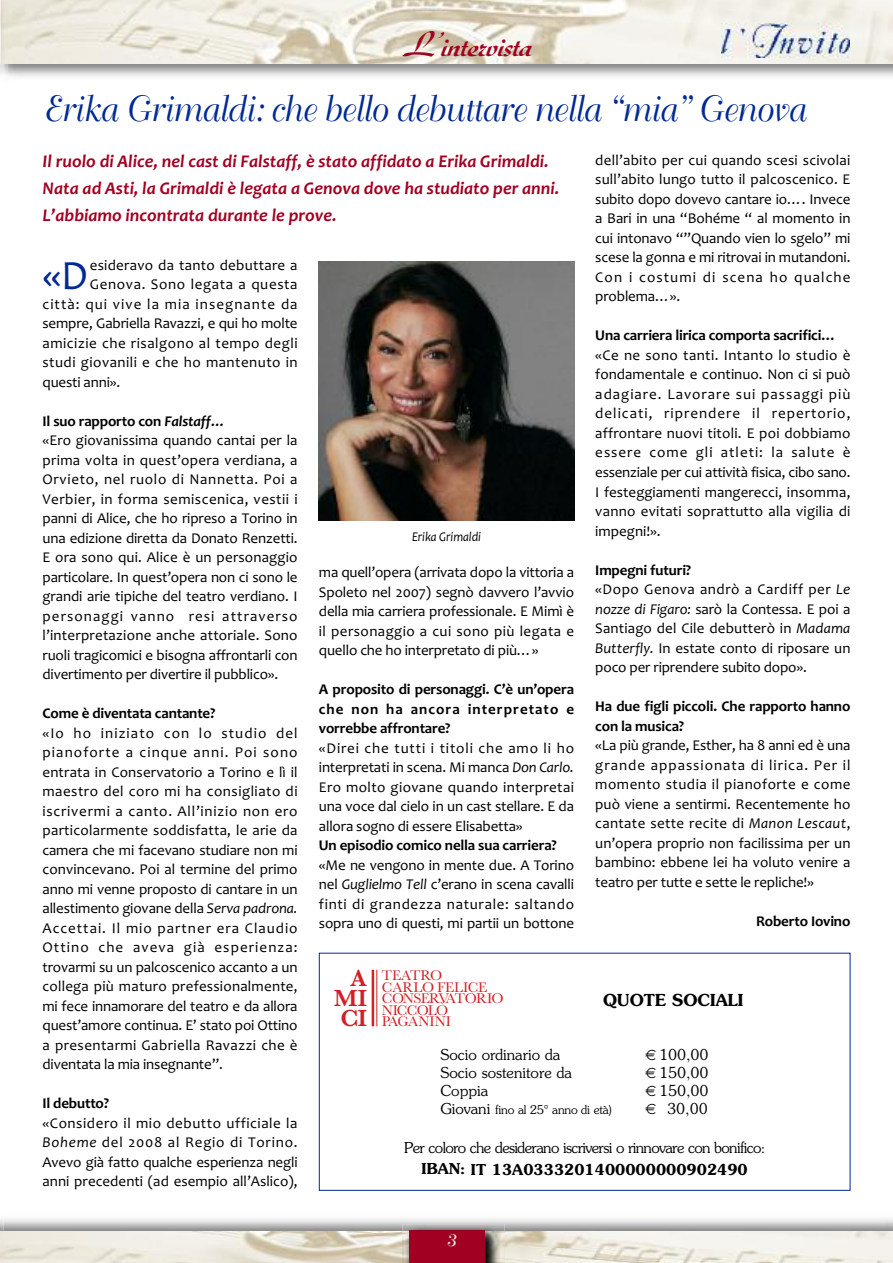
<style>
.page{position:relative;width:893px;height:1263px;background:#fff}
.page>*{position:absolute;margin:0;border:0;box-sizing:border-box;transform-origin:0 0}
.t1{font:41.85px "Candara";color:#002a92}
.t2{font:36px "Bellevue";color:#002a92;scale:.9 1}
.t3{font:500 36px "Diskus Joi D";color:#a10023}
.t4{font:600 24.3px/20px "Baskerville";color:#d31f25;text-align:justify}
.t5{font:italic 700 18px/27px "Candara";color:#a10023}
.t6{font:18px "Bellevue";color:#fff}
.t7{font:600 16.5px "Souvenir";color:#000}
.t8{font:15px/19.5px "Candara";letter-spacing:.005em;color:#000;text-align:justify}
.t9{font:700 15px/19.5px "Candara";letter-spacing:-.01em;color:#000}
.t10{font:300 15px "Souvenir";letter-spacing:-.04em;color:#000}
.t11{font:300 15px "Souvenir";color:#000}
.t12{font:15px "Candara";letter-spacing:.035em;color:#000}
.t13{font:600 15px "Souvenir";color:#000}
.t14{font:15px "Candara";letter-spacing:.03em;color:#000}
.t15{font:15px "Candara";letter-spacing:.07em;color:#000}
.t16{font:300 15px "Souvenir";letter-spacing:-.02em;color:#000}
.t17{font:15px "Candara";letter-spacing:.045em;color:#000}
.t18{font:14.55px/11.7px "Baskerville";letter-spacing:-.03em;color:#d31f25}
.t19{font:italic 13.5px "Candara";color:#000;scale:.9 1}
.t20{font:300 12px "Souvenir";letter-spacing:-.02em;color:#000}
.s1{font-weight:700}
.s2{font-style:italic}
.s3{font-weight:700;font-style:italic}
.s4{font-size:15px}
</style>
<div class="page">
<img style="left:4px;top:1232px;width:889px;height:31px">
<img style="left:403px;top:1224px;width:102px;height:39px">
<img style="left:8px;top:0;width:885px;height:64px">
<img style="left:722px;top:23px;width:128px;height:34px">
<div style="left:410px;top:1231px;width:75px;height:32px;background:#a10023"></div>
<img style="left:0;top:1216px;width:4px;height:47px">
<img style="left:0;top:64px;width:8px;height:18px">
<hr style="left:0;top:0;width:1px;height:64px;background:#967843">
<img style="left:319px;top:262px;width:255px;height:258px">
<div style="left:319px;top:953px;width:531px;height:238px;border:1px solid #002a92"></div>
<hr style="left:372px;top:970px;width:2px;height:56px;background:#d31f25">
<hr style="left:377px;top:970px;width:1px;height:56px;background:#d31f25">
<h2 class="t3" style="left:403px;top:23px;width:129px">L’intervista</h2>
<h2 class="t2" style="left:43px;top:91px;width:847px">Erika Grimaldi: che bello debuttare nella “mia” Genova</h2>
<p class="t8" style="left:595px;top:150px;width:257px">dell’abito per cui quando scesi scivolai sull’abito lungo tutto il palcoscenico. E subito dopo dovevo cantare io…. Invece a Bari in una “Bohéme “ al momento in cui intonavo “”Quando vien lo sgelo” mi scese la gonna e mi ritrovai in mutandoni.<br>Con i costumi di scena ho qualche problema…».</p>
<p class="t9" style="left:595px;top:326px;width:243px">Una carriera lirica comporta sacrifici…</p>
<p class="t8" style="left:595px;top:345px;width:257px">«Ce ne sono tanti. Intanto lo studio è fondamentale e continuo. Non ci si può adagiare. Lavorare sui passaggi più delicati, riprendere il repertorio, affrontare nuovi titoli. E poi dobbiamo essere come gli atleti: la salute è essenziale per cui attività fisica, cibo sano.<br>I festeggiamenti mangerecci, insomma, vanno evitati soprattutto alla vigilia di impegni!».</p>
<p class="t8" style="left:595px;top:560px;width:257px;text-align:left"><span class="s1">Impegni futuri?<br></span>«Dopo Genova andrò a Cardiff per <span class="s2">Le nozze di Figaro:</span> sarò la Contessa. E poi a Santiago del Cile debutterò in <span class="s2">Madama Butterfly.</span> In estate conto di riposare un poco per riprendere subito dopo».</p>
<p class="t9" style="left:595px;top:696px;width:257px">Ha due figli piccoli. Che rapporto hanno con la musica?</p>
<p class="t8" style="left:595px;top:735px;width:257px">«La più grande, Esther, ha 8 anni ed è una grande appassionata di lirica. Per il momento studia il pianoforte e come può viene a sentirmi. Recentemente ho cantate sette recite di <span class="s2">Manon Lescaut</span>, un’opera proprio non facilissima per un bambino: ebbene lei ha voluto venire a teatro per tutte e sette le repliche!»</p>
<p class="t9" style="left:756px;top:911px;width:96px">Roberto Iovino</p>
<p class="t5" style="left:43px;top:147px;width:518px">Il ruolo di Alice, nel cast di Falstaff, è stato affidato a Erika Grimaldi.<br>Nata ad Asti, la Grimaldi è legata a Genova dove ha studiato per anni.<br>L’abbiamo incontrata durante le prove.</p>
<h1 class="t1" style="left:43px;top:250px;width:47px">«D</h1>
<p class="t8" style="left:90px;top:255px;width:209px">esideravo da tanto debuttare a</p>
<p class="t17" style="left:90px;top:275px;width:209px">Genova. Sono legata a questa</p>
<p class="t15" style="left:43px;top:295px;width:257px">città: qui vive la mia insegnante da</p>
<p class="t8" style="left:43px;top:313px;width:257px">sempre, Gabriella Ravazzi, e qui ho molte</p>
<p class="t12" style="left:43px;top:334px;width:257px">amicizie che risalgono al tempo degli</p>
<p class="t14" style="left:43px;top:353px;width:257px">studi giovanili e che ho mantenuto in</p>
<p class="t8" style="left:43px;top:372px;width:79px">questi anni».</p>
<p class="t8" style="left:43px;top:411px;width:257px;text-align:left"><span class="s1">Il suo rapporto con</span> <span class="s3">Falstaff…<br></span>«Ero giovanissima quando cantai per la prima volta in quest’opera verdiana, a Orvieto, nel ruolo di Nannetta. Poi a Verbier, in forma semiscenica, vestii i panni di Alice, che ho ripreso a Torino in una edizione diretta da Donato Renzetti.<br>E ora sono qui. Alice è un personaggio particolare. In quest’opera non ci sono le grandi arie tipiche del teatro verdiano. I personaggi vanno resi attraverso l’interpretazione anche attoriale. Sono ruoli tragicomici e bisogna affrontarli con divertimento per divertire il pubblico».</p>
<p class="t9" style="left:43px;top:703px;width:174px">Come è diventata cantante?</p>
<p class="t8" style="left:43px;top:723px;width:257px">«Io ho iniziato con lo studio del pianoforte a cinque anni. Poi sono entrata in Conservatorio a Torino e lì il maestro del coro mi ha consigliato di iscrivermi a canto. All’inizio non ero particolarmente soddisfatta, le arie da camera che mi facevano studiare non mi convincevano. Poi al termine del primo anno mi venne proposto di cantare in un allestimento giovane della <span class="s2">Serva padrona.<br></span>Accettai. Il mio partner era Claudio Ottino che aveva già esperienza: trovarmi su un palcoscenico accanto a un collega più maturo prefessionalmente, mi fece innamorare del teatro e da allora quest’amore continua. E’ stato poi Ottino a presentarmi Gabriella Ravazzi che è diventata la mia insegnante”.</p>
<p class="t9" style="left:43px;top:1093px;width:68px">Il debutto?</p>
<p class="t8" style="left:42px;top:1113px;width:257px">«Considero il mio debutto ufficiale la <span class="s2">Boheme</span> del 2008 al Regio di Torino.<br>Avevo già fatto qualche esperienza negli anni precedenti (ad esempio all’Aslico),</p>
<p class="t19" style="left:412px;top:528px;width:78px">Erika Grimaldi</p>
<p class="t8" style="left:319px;top:562px;width:257px">ma quell’opera (arrivata dopo la vittoria a Spoleto nel 2007) segnò davvero l’avvio della mia carriera professionale. E Mimì è il personaggio a cui sono più legata e quello che ho interpretato di più…»</p>
<p class="t9" style="left:319px;top:679px;width:257px;text-align:justify">A proposito di personaggi. C’è un’opera che non ha ancora interpretato e vorrebbe affrontare?</p>
<p class="t8" style="left:319px;top:738px;width:257px">«Direi che tutti i titoli che amo li ho interpretati in scena. Mi manca <span class="s2">Don Carlo.<br></span>Ero molto giovane quando interpretai una voce dal cielo in un cast stellare. E da allora sogno di essere Elisabetta»</p>
<p class="t9" style="left:319px;top:835px;width:239px">Un episodio comico nella sua carriera?</p>
<p class="t8" style="left:319px;top:855px;width:257px">«Me ne vengono in mente due. A Torino nel <span class="s2">Guglielmo Tell</span> c’erano in scena cavalli finti di grandezza naturale: saltando sopra uno di questi, mi partii un bottone</p>
<h3 class="t4" style="left:334px;top:968px;width:35px;text-indent:16px">A MI CI</h3>
<p class="t18" style="left:382px;top:969px;width:123px">TEATRO<br>CARLO FELICE<br>CONSERVATORIO<br>NICCOLÒ<br>PAGANINI</p>
<p class="t7" style="left:603px;top:993px;width:142px">QUOTE SOCIALI</p>
<p class="t11" style="left:440px;top:1048px;width:121px">Socio ordinario da</p>
<p class="t16" style="left:659px;top:1048px;width:51px">100,00</p>
<p class="t11" style="left:440px;top:1066px;width:133px">Socio sostenitore da</p>
<p class="t16" style="left:659px;top:1066px;width:51px">150,00</p>
<p class="t16" style="left:440px;top:1084px;width:49px">Coppia</p>
<p class="t16" style="left:659px;top:1084px;width:51px">150,00</p>
<p class="t20" style="left:440px;top:1105px;width:173px"><span class="s4">Giovani</span> fino al 25° anno di età)</p>
<p class="t16" style="left:667px;top:1102px;width:42px">30,00</p>
<p class="t10" style="left:404px;top:1141px;width:363px">Per coloro che desiderano iscriversi o rinnovare con bonifico:</p>
<p class="t13" style="left:422px;top:1164px;width:328px">IBAN: IT 13A0333201400000000902490</p>
<p class="t6" style="left:442px;top:1230px;width:11px">3</p>
<p class="t6" style="left:445px;top:1231px;width:11px">3</p>
</div>
